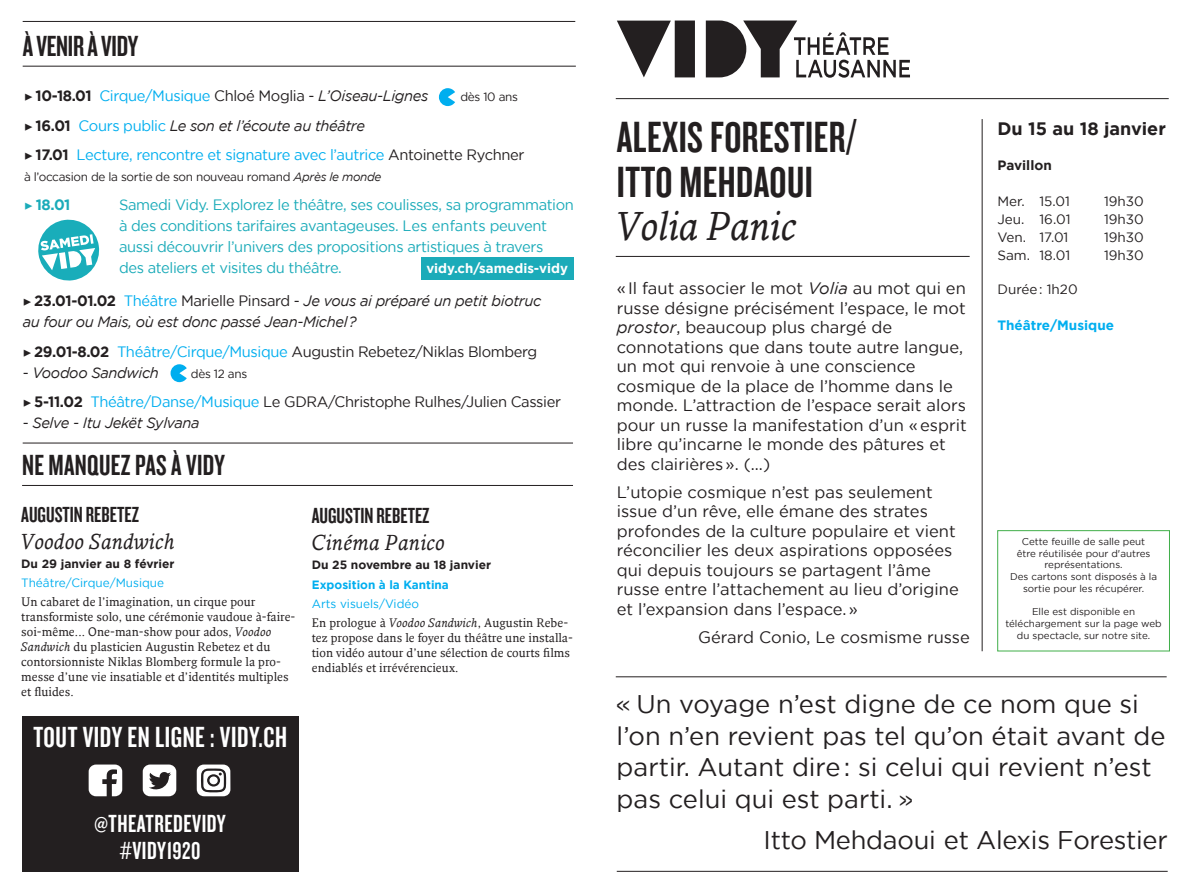
<style>
.page{position:relative;width:1191px;height:893px;background:#fff}
.page>*{position:absolute;margin:0;border:0;box-sizing:border-box;transform-origin:0 0}
.t1{font:45px/45px "Knockout 48 Featherweight";letter-spacing:.01em;color:#231f20}
.t2{font:italic 39px "Fresco";letter-spacing:-.02em;color:#231f20}
.t3{font:30px "Knockout 48 Featherweight";letter-spacing:.02em;color:#fff}
.t4{font:30px "Knockout 48 Featherweight";letter-spacing:.01em;color:#231f20}
.t5{font:30px "Knockout 48 Featherweight";letter-spacing:-.01em;color:#231f20}
.t6{font:25.5px/31.5px "Gotham";color:#231f20}
.t7{font:25.5px/27px "Knockout 48 Featherweight";letter-spacing:.02em;color:#fff;text-align:center}
.t8{font:22.5px "Knockout 48 Featherweight";color:#231f20}
.t9{font:italic 21px "Fresco";color:#231f20}
.t10{font:700 18px "Gotham";color:#231f20}
.t11{font:16.5px/19.5px "Gotham";color:#231f20}
.t12{font:15px/21px "Gotham";letter-spacing:-.025em;color:#1babb9}
.t13{font:italic 15px/21px "Gotham";letter-spacing:-.025em;color:#231f20}
.t14{font:15px "Gotham";letter-spacing:-.025em;color:#231f20}
.t15{font:15px/29.5px "Gotham";letter-spacing:-.025em;color:#00aeef}
.t16{font:700 15px "Gotham";color:#1babb9}
.t17{font:13.5px "Gotham";color:#231f20}
.t18{font:700 13.5px "Gotham";color:#fff}
.t19{font:700 13.5px "Gotham";color:#00aeef}
.t20{font:700 13.5px "Gotham";color:#231f20}
.t21{font:12px/15px "Fresco";letter-spacing:.005em;color:#231f20}
.t22{font:12px "Gotham";letter-spacing:-.025em;color:#231f20}
.t23{font:700 12px "Gotham";color:#231f20}
.t24{font:12px "Gotham";color:#00aeef}
.t25{font:700 12px "Gotham";color:#00aeef}
.t26{font:9.75px/11.7px "Gotham";color:#231f20;text-align:center}
.s1{font-family:"Minion Pro";font-style:normal}
.s2{font-weight:700;font-style:normal}
.s3{font-style:normal;color:#00aeef}
.s4{font-style:normal}
.s5{font-family:"Minion Pro";color:#231f20}
.s6{font-weight:700;color:#231f20}
.s7{font-style:italic;color:#231f20}
.s8{color:#231f20}
.s9{font-style:italic}
.s10{font-family:"Minion Pro";font-weight:400}
.s11{font-family:"Minion Pro"}
.s12{font-weight:700}
.s13{color:#00aeef}
.s14{font-family:"Fresco"}
</style>
<div class="page">
<hr style="left:616px;top:98px;width:552px;height:1px;background:#231f20">
<hr style="left:617px;top:871px;width:550px;height:1px;background:#231f20">
<svg style="left:617px;top:21px;width:293px;height:57px"></svg>
<hr style="left:616px;top:256px;width:353px;height:1px;background:#231f20">
<hr style="left:616px;top:676px;width:550px;height:1px;background:#231f20">
<hr style="left:982px;top:119px;width:1px;height:532px;background:#231f20">
<hr style="left:23px;top:66px;width:553px;height:1px;background:#231f20">
<hr style="left:23px;top:21px;width:552px;height:1px;background:#231f20">
<hr style="left:23px;top:443px;width:550px;height:1px;background:#231f20">
<hr style="left:22px;top:485px;width:551px;height:1px;background:#231f20">
<div style="left:22px;top:716px;width:276px;height:155px;background:#231f20"></div>
<svg style="left:89px;top:764px;width:33px;height:32px"></svg>
<svg style="left:143px;top:764px;width:33px;height:32px"></svg>
<svg style="left:197px;top:764px;width:33px;height:32px"></svg>
<div style="left:209px;top:776px;width:9px;height:8px;background:#fff;border-radius:50%"></div>
<svg style="left:439px;top:88px;width:16px;height:18px"></svg>
<svg style="left:38px;top:220px;width:61px;height:61px"></svg>
<div style="left:421px;top:258px;width:153px;height:22px;background:#1babb9"></div>
<div style="left:997px;top:530px;width:172px;height:121px;border:1px solid #40ae49"></div>
<svg style="left:171px;top:364px;width:16px;height:18px"></svg>
<h3 class="t5" style="left:23px;top:32px;width:117px">À VENIR À VIDY</h3>
<p class="t13" style="left:24px;top:86px;width:406px"><span class="s1">▶</span> <span class="s2">10-18.01</span> <span class="s3">Cirque/Musique</span> <span class="s4">Chloé Moglia -</span> L’Oiseau-Lignes</p>
<p class="t22" style="left:460px;top:91px;width:59px">dès 10 ans</p>
<p class="t15" style="left:24px;top:111px;width:502px"><span class="s5">▶</span> <span class="s6">16.01</span> Cours public <span class="s7">Le son et l’écoute au théâtre<br></span><span class="s5">▶</span> <span class="s6">17.01</span> Lecture, rencontre et signature avec l’autrice <span class="s8">Antoinette Rychner</span></p>
<p class="t22" style="left:24px;top:171px;width:359px">à l’occasion de la sortie de son nouveau romand <span class="s9">Après le monde</span></p>
<p class="t16" style="left:24px;top:198px;width:48px"><span class="s10">▶</span> 18.01</p>
<p class="t12" style="left:119px;top:195px;width:456px">Samedi Vidy. Explorez le théâtre, ses coulisses, sa programmation à des conditions tarifaires avantageuses. Les enfants peuvent aussi découvrir l’univers des propositions artistiques à travers<br>des ateliers et visites du théâtre.</p>
<p class="t18" style="left:426px;top:263px;width:143px">vidy.ch/samedis-vidy</p>
<p class="t13" style="left:23px;top:291px;width:520px"><span class="s1">▶</span> <span class="s2">23.01-01.02</span> <span class="s3">Théâtre</span> <span class="s4">Marielle Pinsard -</span> Je vous ai préparé un petit biotruc au four ou Mais, où est donc passé Jean-Michel ?</p>
<p class="t14" style="left:23px;top:345px;width:516px"><span class="s11">▶</span> <span class="s12">29.01-8.02</span> <span class="s13">Théâtre/Cirque/Musique</span> Augustin Rebetez/Niklas Blomberg</p>
<p class="t13" style="left:23px;top:363px;width:138px"><span class="s4">-</span> Voodoo Sandwich</p>
<p class="t22" style="left:191px;top:368px;width:58px">dès 12 ans</p>
<p class="t14" style="left:23px;top:395px;width:540px"><span class="s11">▶</span> <span class="s12">5-11.02</span> <span class="s13">Théâtre/Danse/Musique</span> Le GDRA/Christophe Rulhes/Julien Cassier</p>
<p class="t13" style="left:23px;top:413px;width:178px"><span class="s4">-</span> Selve - Itu Jekët Sylvana</p>
<h3 class="t4" style="left:22px;top:451px;width:204px">NE MANQUEZ PAS À VIDY</h3>
<h3 class="t8" style="left:21px;top:504px;width:119px">AUGUSTIN REBETEZ</h3>
<p class="t9" style="left:21px;top:531px;width:155px">Voodoo Sandwich</p>
<p class="t23" style="left:21px;top:558px;width:155px">Du 29 janvier au 8 février</p>
<p class="t24" style="left:21px;top:578px;width:144px">Théâtre/Cirque/Musique</p>
<p class="t21" style="left:21px;top:596px;width:276px">Un cabaret de l’imagination, un cirque pour transformiste solo, une cérémonie vaudoue à-faire&shy;soi-même... One-man-show pour ados, <span class="s9">Voodoo Sandwich</span> du plasticien Augustin Rebetez et du contorsionniste Niklas Blomberg formule la pro&shy;messe d’une vie insatiable et d’identités multiples et fluides.</p>
<h3 class="t3" style="left:33px;top:722px;width:255px">TOUT VIDY EN LIGNE : VIDY.CH</h3>
<h3 class="t8" style="left:312px;top:505px;width:119px">AUGUSTIN REBETEZ</h3>
<p class="t9" style="left:312px;top:532px;width:135px">Cinéma Panico</p>
<p class="t23" style="left:312px;top:560px;width:181px">Du 25 novembre au 18 janvier</p>
<p class="t25" style="left:312px;top:579px;width:139px">Exposition à la Kantina</p>
<p class="t24" style="left:312px;top:598px;width:109px">Arts visuels/Vidéo</p>
<p class="t21" style="left:312px;top:617px;width:263px">En prologue à <span class="s9">Voodoo Sandwich</span>, Augustin Rebe&shy;tez propose dans le foyer du théâtre une installa&shy;tion vidéo autour d’une sélection de courts films endiablés et irrévérencieux.</p>
<h3 class="t7" style="left:94px;top:811px;width:133px">@THEATREDEVIDY #VIDY1920</h3>
<h1 class="t1" style="left:617px;top:116px;width:241px">ALEXIS FORESTIER/<br>ITTO MEHDAOUI</h1>
<h2 class="t2" style="left:617px;top:207px;width:182px">Volia Panic</h2>
<p class="t11" style="left:617px;top:280px;width:351px">« Il faut associer le mot <span class="s9">Volia</span> au mot qui en russe désigne précisément l’espace, le mot <span class="s9">prostor</span>, beaucoup plus chargé de connotations que dans toute autre langue, un mot qui renvoie à une conscience cosmique de la place de l’homme dans le monde. L’attraction de l’espace serait alors pour un russe la manifestation d’un « esprit libre qu’incarne le monde des pâtures et des clairières ». (...)</p>
<p class="t11" style="left:617px;top:483px;width:343px">L’utopie cosmique n’est pas seulement issue d’un rêve, elle émane des strates profondes de la culture populaire et vient réconcilier les deux aspirations opposées qui depuis toujours se partagent l’âme russe entre l’attachement au lieu d’origine et l’expansion dans l’espace. »</p>
<p class="t11" style="left:698px;top:628px;width:273px">Gérard Conio, Le cosmisme russe</p>
<p class="t10" style="left:997px;top:120px;width:170px">Du 15 au 18 janvier</p>
<p class="t20" style="left:997px;top:159px;width:56px">Pavillon</p>
<p class="t17" style="left:997px;top:195px;width:74px">Mer. 15.01</p>
<p class="t17" style="left:1104px;top:195px;width:41px">19h30</p>
<p class="t17" style="left:997px;top:213px;width:75px">Jeu. 16.01</p>
<p class="t17" style="left:1104px;top:213px;width:41px">19h30</p>
<p class="t17" style="left:997px;top:231px;width:72px">Ven. 17.01</p>
<p class="t17" style="left:1104px;top:231px;width:41px">19h30</p>
<p class="t17" style="left:997px;top:249px;width:74px">Sam. 18.01</p>
<p class="t17" style="left:1104px;top:249px;width:41px">19h30</p>
<p class="t17" style="left:997px;top:283px;width:82px">Durée : 1h20</p>
<p class="t19" style="left:997px;top:319px;width:118px">Théâtre/Musique</p>
<p class="t26" style="left:1010px;top:536px;width:148px">Cette feuille de salle peut<br>être réutilisée pour d'autres représentations.<br>Des cartons sont disposés à la sortie pour les récupérer.</p>
<p class="t26" style="left:1005px;top:606px;width:158px">Elle est disponible en téléchargement sur la page web du spectacle, sur notre site.</p>
<h3 class="t6" style="left:616px;top:690px;width:550px"><span class="s14">«</span> Un voyage n’est digne de ce nom que si l’on n’en revient pas tel qu’on était avant de partir. Autant dire : si celui qui revient n’est pas celui qui est parti. <span class="s14">»</span></h3>
<h3 class="t6" style="left:763px;top:826px;width:406px">Itto Mehdaoui et Alexis Forestier</h3>
</div>
